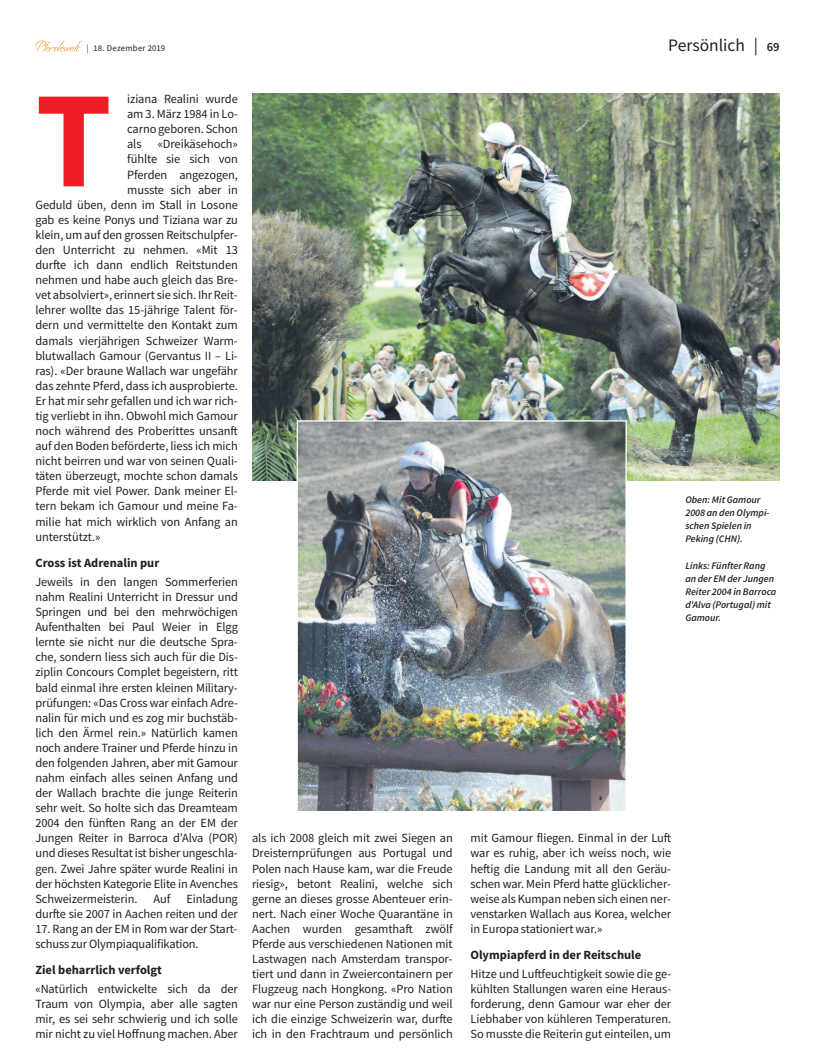
<style>
.page{position:relative;width:815px;height:1063px;background:#fff}
.page>*{position:absolute;margin:0;border:0;box-sizing:border-box;transform-origin:0 0}
.t1{font:700 137.5px "Source Sans Pro";color:#ee1d23}
.t2{font:17.5px "Source Sans Pro";color:#231f20}
.t3{font:12.5px/15.1px "Source Sans Pro";letter-spacing:-.005em;color:#231f20;text-align:justify}
.t4{font:700 12.5px "Source Sans Pro";color:#231f20}
.t5{font:italic 600 10px/13.1px "Source Sans Pro";color:#231f20}
.t6{font:8.75px "Source Sans Pro";letter-spacing:.025em;color:#231f20}
.s1{font-weight:600;font-size:12.5px}
</style>
<div class="page">
<svg style="left:36px;top:41px;width:46px;height:10px"></svg>
<img style="left:252px;top:93px;width:528px;height:387px">
<img style="left:299px;top:422px;width:326px;height:388px">
<div style="left:297px;top:420px;width:330px;height:392px;border:1px solid #fff"></div>
<p class="t6" style="left:87px;top:43px;width:80px">| 18. Dezember 2019</p>
<h2 class="t2" style="left:668px;top:34px;width:113px">Persönlich | <span class="s1">69</span></h2>
<p class="t3" style="left:127px;top:91px;width:112px">iziana Realini wurde am 3. März 1984 in Lo&shy;carno geboren. Schon als</p>
<h1 class="t1" style="left:35px;top:48px;width:78px">T</h1>
<p class="t3" style="left:158px;top:137px;width:82px">«Dreikäsehoch»</p>
<p class="t3" style="left:127px;top:152px;width:112px">fühlte sie sich von</p>
<p class="t3" style="left:127px;top:167px;width:112px">Pferden angezogen,</p>
<p class="t3" style="left:127px;top:182px;width:112px">musste sich aber in</p>
<p class="t3" style="left:35px;top:197px;width:204px">Geduld üben, denn im Stall in Losone</p>
<p class="t3" style="left:35px;top:212px;width:204px">gab es keine Ponys und Tiziana war zu</p>
<p class="t3" style="left:35px;top:227px;width:204px">klein, um auf den grossen Reitschulpfer-</p>
<p class="t3" style="left:35px;top:242px;width:204px">den Unterricht zu nehmen. «Mit 13</p>
<p class="t3" style="left:35px;top:257px;width:204px">durfte ich dann endlich Reitstunden</p>
<p class="t3" style="left:35px;top:272px;width:204px">nehmen und habe auch gleich das Bre-</p>
<p class="t3" style="left:35px;top:287px;width:204px">vet absolviert», erinnert sie sich. Ihr Reit-</p>
<p class="t3" style="left:35px;top:303px;width:204px">lehrer wollte das 15-jährige Talent för-</p>
<p class="t3" style="left:35px;top:318px;width:204px">dern und vermittelte den Kontakt zum</p>
<p class="t3" style="left:35px;top:333px;width:204px">damals vierjährigen Schweizer Warm-</p>
<p class="t3" style="left:35px;top:348px;width:204px">blutwallach Gamour (Gervantus II – Li-</p>
<p class="t3" style="left:35px;top:363px;width:204px">ras). «Der braune Wallach war ungefähr</p>
<p class="t3" style="left:35px;top:378px;width:204px">das zehnte Pferd, dass ich ausprobierte.</p>
<p class="t3" style="left:35px;top:393px;width:204px">Er hat mir sehr gefallen und ich war rich-</p>
<p class="t3" style="left:35px;top:408px;width:204px">tig verliebt in ihn. Obwohl mich Gamour</p>
<p class="t3" style="left:35px;top:423px;width:204px">noch während des Proberittes unsanft</p>
<p class="t3" style="left:35px;top:438px;width:204px">auf den Boden beförderte, liess ich mich</p>
<p class="t3" style="left:35px;top:453px;width:204px">nicht beirren und war von seinen Quali-</p>
<p class="t3" style="left:35px;top:469px;width:204px">täten überzeugt, mochte schon damals</p>
<p class="t3" style="left:35px;top:484px;width:204px">Pferde mit viel Power. Dank meiner El-</p>
<p class="t3" style="left:35px;top:499px;width:204px">tern bekam ich Gamour und meine Fa-</p>
<p class="t3" style="left:35px;top:514px;width:204px">milie hat mich wirklich von Anfang an</p>
<p class="t3" style="left:35px;top:529px;width:67px">unterstützt.»</p>
<p class="t4" style="left:35px;top:554px;width:125px">Cross ist Adrenalin pur</p>
<p class="t3" style="left:35px;top:574px;width:204px">Jeweils in den langen Sommerferien nahm Realini Unterricht in Dressur und Springen und bei den mehrwöchigen Aufenthalten bei Paul Weier in Elgg lernte sie nicht nur die deutsche Spra&shy;che, sondern liess sich auch für die Dis&shy;ziplin Concours Complet begeistern, ritt bald einmal ihre ersten kleinen Military&shy;prüfungen: «Das Cross war einfach Adre&shy;nalin für mich und es zog mir buchstäb&shy;lich den Ärmel rein.» Natürlich kamen noch andere Trainer und Pferde hinzu in den folgenden Jahren, aber mit Gamour nahm einfach alles seinen Anfang und der Wallach brachte die junge Reiterin sehr weit. So holte sich das Dreamteam 2004 den fünften Rang an der EM der Jungen Reiter in Barroca d’Alva (POR) und dieses Resultat ist bisher ungeschla&shy;gen. Zwei Jahre später wurde Realini in der höchsten Kategorie Elite in Avenches Schweizermeisterin.</p>
<p class="t5" style="left:685px;top:493px;width:86px">Oben: Mit Gamour<br>2008 an den Olympi&shy;schen Spielen in<br>Peking (CHN).</p>
<p class="t5" style="left:685px;top:558px;width:92px">Links: Fünfter Rang an der EM der Jungen<br>Reiter 2004 in Barroca d'Alva (Portugal) mit<br>Gamour.</p>
<p class="t3" style="left:252px;top:831px;width:202px">als ich 2008 gleich mit zwei Siegen an Dreisternprüfungen aus Portugal und Polen nach Hause kam, war die Freude riesig», betont Realini, welche sich gerne an dieses grosse Abenteuer erin&shy;nert. Nach einer Woche Quarantäne in Aachen wurden gesamthaft zwölf Pferde aus verschiedenen Nationen mit Lastwagen nach Amsterdam transpor&shy;tiert und dann in Zweiercontainern per Flugzeug nach Hongkong. «Pro Nation war nur eine Person zuständig und weil ich die einzige Schweizerin war, durfte ich in den Frachtraum und persönlich</p>
<p class="t3" style="left:470px;top:831px;width:202px">mit Gamour fliegen. Einmal in der Luft war es ruhig, aber ich weiss noch, wie heftig die Landung mit all den Geräu&shy;schen war. Mein Pferd hatte glücklicher&shy;weise als Kumpan neben sich einen ner&shy;venstarken Wallach aus Korea, welcher in Europa stationiert war.»</p>
<p class="t3" style="left:154px;top:891px;width:18px">Auf</p>
<p class="t3" style="left:35px;top:891px;width:204px;text-align:right">Einladung<br>durfte sie 2007 in Aachen reiten und der</p>
<p class="t3" style="left:35px;top:921px;width:204px">17. Rang an der EM in Rom war der Start&shy;schuss zur Olympiaqualifikation.</p>
<p class="t4" style="left:35px;top:962px;width:128px">Ziel beharrlich verfolgt</p>
<p class="t3" style="left:35px;top:982px;width:204px">«Natürlich entwickelte sich da der Traum von Olympia, aber alle sagten mir, es sei sehr schwierig und ich solle mir nicht zu viel Hoffnung machen. Aber</p>
<p class="t4" style="left:471px;top:947px;width:172px">Olympiapferd in der Reitschule</p>
<p class="t3" style="left:470px;top:966px;width:202px">Hitze und Luftfeuchtigkeit sowie die ge&shy;kühlten Stallungen waren eine Heraus&shy;forderung, denn Gamour war eher der Liebhaber von kühleren Temperaturen.<br>So musste die Reiterin gut einteilen, um</p>
</div>
